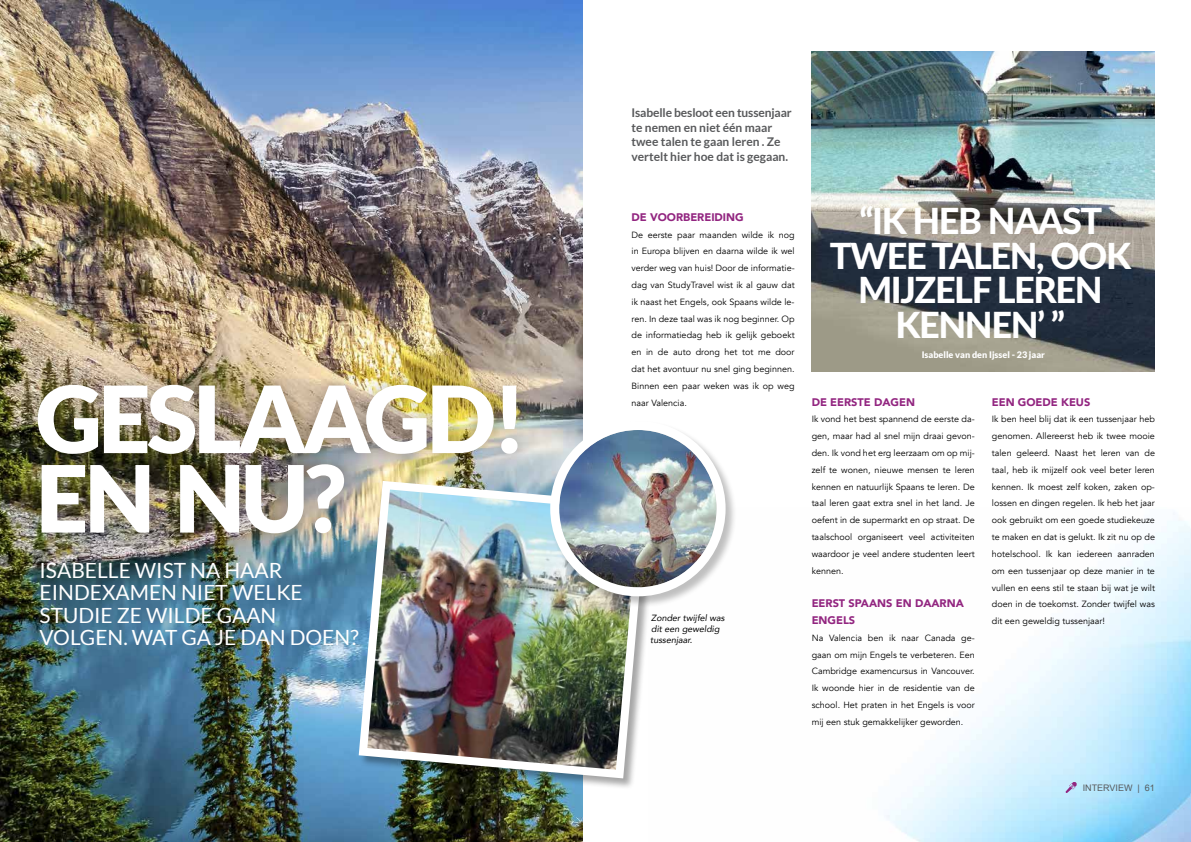
<style>
.page{position:relative;width:1191px;height:842px;background:#fff}
.page>*{position:absolute;margin:0;border:0;box-sizing:border-box;transform-origin:0 0}
.t1{font:900 92.7px/79.5px "Lato";letter-spacing:-.04em;color:#fff}
.t2{font:800 36.1px/34.8px "Lato";letter-spacing:-.04em;color:#fff;text-align:center}
.t3{font:21px/22.2px "Lato";color:#fff}
.t4{font:700 12px/14.8px "Lato";color:#58595b}
.t5{font:900 11px/16.8px "Avenir";color:#922580}
.t6{font:9px/16.8px "Avenir";color:#000;text-align:justify}
.t7{font:italic 9px/10.8px "Avenir";color:#000}
.t8{font:900 9px "Lato";color:#fff}
.t9{font:9px "Arial";color:#58595b}
</style>
<div class="page">
<img style="left:886px;top:513px;width:305px;height:329px">
<img style="left:0;top:0;width:583px;height:842px">
<div style="left:22px;top:369px;width:511px;height:180px;background:#000;opacity:.24"></div>
<div style="left:26px;top:548px;width:347px;height:112px;background:#000;opacity:.24"></div>
<div style="left:359px;top:481px;width:300px;height:309px;background:#000;opacity:.35"></div>
<img style="left:354px;top:476px;width:297px;height:307px">
<div style="left:550px;top:421px;width:187px;height:187px;background:#000;opacity:.25"></div>
<img style="left:559px;top:430px;width:157px;height:157px;border-radius:79px">
<div style="left:550px;top:421px;width:175px;height:175px;border:9px solid #fff;border-radius:50%"></div>
<img style="left:811px;top:51px;width:344px;height:320px">
<svg style="left:1065px;top:782px;width:12px;height:11px"></svg>
<h1 class="t1" style="left:36px;top:377px;width:492px">Geslaagd! en nu?</h1>
<h3 class="t3" style="left:40px;top:559px;width:321px">ISABELLE WI ST NA HAAR<br>EI NDEXAMEN NI ET WELKE<br>STUDI E ZE WI LDE GAAN<br>VOLGEN. WAT GA JE DAN DOEN?</h3>
<h3 class="t4" style="left:631px;top:105px;width:162px">Isabelle besloot een tussenjaar te nemen en niet één maar twee talen te gaan leren . Ze vertelt hier hoe dat is gegaan.</h3>
<p class="t5" style="left:631px;top:208px;width:114px">DE VOORBEREIDING</p>
<p class="t6" style="left:631px;top:226px;width:165px">De eerste paar maanden wilde ik nog in Europa blijven en daarna wilde ik wel verder weg van huis! Door de informatie&shy;dag van StudyTravel wist ik al gauw dat ik naast het Engels, ook Spaans wilde le&shy;ren. In deze taal was ik nog beginner. Op de informatiedag heb ik gelijk geboekt en in de auto drong het tot me door dat het avontuur nu snel ging beginnen.<br>Binnen een paar weken was ik op weg naar Valencia.</p>
<p class="t7" style="left:650px;top:613px;width:76px">Zonder twijfel was dit een geweldig tussenjaar.</p>
<h2 class="t2" style="left:829px;top:202px;width:303px">“IK HEB NAAST<br>TWEE TALEN, OOK<br>MIJZELF LEREN<br>KENNEN’ ”</h2>
<p class="t8" style="left:921px;top:349px;width:125px">Isabelle van den Ijssel - 23 jaar</p>
<p class="t5" style="left:811px;top:393px;width:105px">DE EERSTE DAGEN</p>
<p class="t6" style="left:811px;top:411px;width:165px">Ik vond het best spannend de eerste da&shy;gen, maar had al snel mijn draai gevon&shy;den. Ik vond het erg leerzaam om op mij&shy;zelf te wonen, nieuwe mensen te leren kennen en natuurlijk Spaans te leren. De taal leren gaat extra snel in het land. Je oefent in de supermarkt en op straat. De taalschool organiseert veel activiteiten waardoor je veel andere studenten leert kennen.</p>
<p class="t5" style="left:811px;top:595px;width:154px">EERST SPAANS EN DAARNA<br>ENGELS</p>
<p class="t6" style="left:811px;top:629px;width:165px">Na Valencia ben ik naar Canada ge&shy;gaan om mijn Engels te verbeteren. Een Cambridge examencursus in Vancouver.<br>Ik woonde hier in de residentie van de school. Het praten in het Engels is voor mij een stuk gemakkelijker geworden.</p>
<p class="t5" style="left:991px;top:393px;width:100px">EEN GOEDE KEUS</p>
<p class="t6" style="left:991px;top:411px;width:165px">Ik ben heel blij dat ik een tussenjaar heb genomen. Allereerst heb ik twee mooie talen geleerd. Naast het leren van de taal, heb ik mijzelf ook veel beter leren kennen. Ik moest zelf koken, zaken op&shy;lossen en dingen regelen. Ik heb het jaar ook gebruikt om een goede studiekeuze te maken en dat is gelukt. Ik zit nu op de hotelschool. Ik kan iedereen aanraden om een tussenjaar op deze manier in te vullen en eens stil te staan bij wat je wilt doen in de toekomst. Zonder twijfel was dit een geweldig tussenjaar!</p>
<p class="t9" style="left:1082px;top:782px;width:74px">INTERVIEW | 61</p>
</div>
